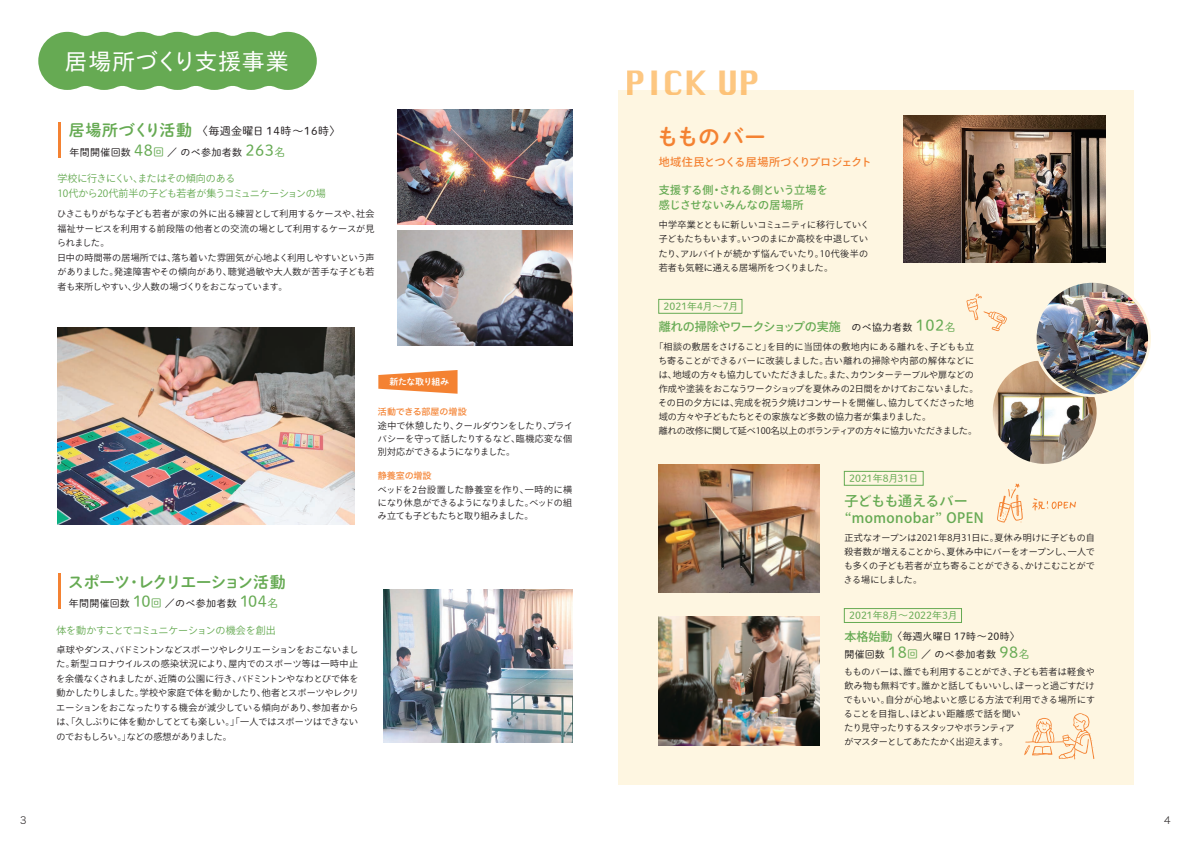
<style>
.page{position:relative;width:1191px;height:842px;background:#fff}
.page>*{position:absolute;margin:0;border:0;box-sizing:border-box;transform-origin:0 0}
.t1{font:32.6px "Krungthep";color:#fdc782}
.t2{font:23px "TB Go Std R";letter-spacing:.035em;color:#fff}
.t3{font:22px "Shuei M Go Std B";letter-spacing:-.01em;color:#f48232}
.t4{font:16px "Shuei M Go Std B";letter-spacing:-.07em;color:#66aa53}
.t5{font:16px "Shuei M Go Std B";letter-spacing:.04em;color:#66aa53}
.t6{font:500 14px/16.8px "Ryo Gothic Plus N";letter-spacing:.03em;color:#66aa53}
.t7{font:500 12px "Ryo Gothic Plus N";letter-spacing:-.03em;color:#66aa53}
.t8{font:500 12px "Ryo Gothic Plus N";letter-spacing:-.01em;color:#66aa53}
.t9{font:500 11px/15px "Ryo Gothic Plus N";letter-spacing:.005em;color:#66aa53}
.t10{font:500 11px "Ryo Gothic Plus N";letter-spacing:-.01em;color:#f48232}
.t11{font:11px "Shuei M Go Std L";letter-spacing:.035em;color:#231f20}
.t12{font:10px/15px "Ryo Gothic Plus N";letter-spacing:-.02em;color:#66aa53}
.t13{font:10px "Shuei M Go Std L";letter-spacing:.035em;color:#231f20}
.t14{font:10px "Shuei M Go Std L";color:#66aa53}
.t15{font:10px "Shuei M Go Std L";letter-spacing:.015em;color:#231f20}
.t16{font:10px "Hiragino Sans W2";color:#231f20}
.t17{font:9px/14.5px "Ryo Gothic Plus N";letter-spacing:-.01em;color:#231f20}
.t18{font:9px "Hiragino Sans W5";letter-spacing:-.005em;color:#f48232}
.t19{font:9px "Shuei M Go Std B";letter-spacing:-.045em;color:#fff}
.s1{font-size:15.5px;color:#66aa53}
.s2{font-size:11px;color:#66aa53}
.s3{font-family:"Shuei M Go Std L";font-weight:400}
</style>
<div class="page">
<div style="left:618px;top:90px;width:515px;height:695px;background:#fef6e1"></div>
<svg style="left:38px;top:32px;width:279px;height:58px;background:#74b163"></svg>
<svg style="left:378px;top:370px;width:79px;height:24px"></svg>
<img style="left:903px;top:115px;width:202px;height:148px">
<img style="left:658px;top:616px;width:162px;height:129px">
<img style="left:57px;top:327px;width:297px;height:197px">
<img style="left:397px;top:110px;width:175px;height:114px">
<img style="left:397px;top:231px;width:175px;height:114px">
<img style="left:658px;top:465px;width:162px;height:127px">
<hr style="left:58px;top:122px;width:3px;height:35px;background:#f48232">
<img style="left:383px;top:590px;width:189px;height:153px">
<hr style="left:58px;top:573px;width:3px;height:35px;background:#f48232">
<svg style="left:997px;top:483px;width:25px;height:40px"></svg>
<svg style="left:966px;top:294px;width:41px;height:37px"></svg>
<svg style="left:1024px;top:713px;width:70px;height:46px"></svg>
<svg style="left:1032px;top:498px;width:44px;height:13px"></svg>
<img style="left:992px;top:360px;width:105px;height:104px">
<img style="left:1035px;top:281px;width:114px;height:115px;border-radius:57px">
<div style="left:1033px;top:280px;width:117px;height:117px;border:3px solid #fef6e1;border-radius:50%"></div>
<div style="left:658px;top:299px;width:84px;height:15px;border:1px solid #66aa53"></div>
<div style="left:844px;top:608px;width:117px;height:15px;border:1px solid #66aa53"></div>
<div style="left:844px;top:471px;width:79px;height:15px;border:1px solid #66aa53"></div>
<h2 class="t2" style="left:65px;top:41px;width:226px">居場所づくり支援事業</h2>
<h3 class="t5" style="left:69px;top:118px;width:125px">居場所づくり活動</h3>
<p class="t12" style="left:57px;top:172px;width:270px">学校に行きにくい、またはその傾向のある<br>10代から20代前半の子ども若者が集うコミュニケーションの場</p>
<p class="t11" style="left:197px;top:123px;width:145px">〈毎週金曜日 14時～16時〉</p>
<p class="t13" style="left:70px;top:145px;width:217px">年間開催回数 <span class="s1">48</span><span class="s2">回</span>／ のべ参加者数 <span class="s1">263</span><span class="s2">名</span></p>
<p class="t17" style="left:57px;top:207px;width:319px">ひきこもりがちな子ども若者が家の外に出る練習として利用するケースや、社会福祉サービスを利用する前段階の他者との交流の場として利用するケースが見られました。<br>日中の時間帯の居場所では、落ち着いた雰囲気が心地よく利用しやすいという声がありました。発達障害やその傾向があり、聴覚過敏や大人数が苦手な子ども若者も来所しやすい、少人数の場づくりをおこなっています。</p>
<p class="t19" style="left:389px;top:375px;width:61px">新たな取り組み</p>
<p class="t18" style="left:378px;top:403px;width:90px">活動できる部屋の増設</p>
<p class="t17" style="left:378px;top:419px;width:197px;line-height:13px;text-align:justify">途中で休憩したり、クールダウンをしたり、プライバシーを守って話したりするなど、臨機応変な個別対応ができるようになりました。</p>
<p class="t18" style="left:378px;top:467px;width:55px">静養室の増設</p>
<p class="t17" style="left:378px;top:483px;width:196px;line-height:13px;text-align:justify">ベッドを2台設置した静養室を作り、一時的に横になり休息ができるようになりました。ベッドの組み立ても子どもたちと取り組みました。</p>
<h3 class="t4" style="left:68px;top:570px;width:219px">スポーツ・レクリエーション活動</h3>
<p class="t13" style="left:69px;top:596px;width:211px">年間開催回数 <span class="s1">10</span><span class="s2">回</span>／のべ参加者数 <span class="s1">104</span><span class="s2">名</span></p>
<p class="t12" style="left:56px;top:623px;width:221px">体を動かすことでコミュニケーションの機会を創出</p>
<p class="t17" style="left:56px;top:642px;width:304px;text-align:justify">卓球やダンス、バドミントンなどスポーツやレクリエーションをおこないました。新型コロナウイルスの感染状況により、屋内でのスポーツ等は一時中止を余儀なくされましたが、近隣の公園に行き、バドミントンやなわとびで体を動かしたりしました。学校や家庭で体を動かしたり、他者とスポーツやレクリエーションをおこなったりする機会が減少している傾向があり、参加者からは、「久しぶりに体を動かしてとても楽しい。」「一人ではスポーツはできないのでおもしろい。」などの感想がありました。</p>
<h1 class="t1" style="left:624px;top:64px;width:137px">PICK UP</h1>
<h3 class="t3" style="left:657px;top:120px;width:111px">もものバー</h3>
<p class="t10" style="left:658px;top:155px;width:214px">地域住民とつくる居場所づくりプロジェクト</p>
<p class="t9" style="left:658px;top:183px;width:170px">支援する側・される側という立場を感じさせないみんなの居場所</p>
<p class="t17" style="left:658px;top:218px;width:212px">中学卒業とともに新しいコミュニティに移行していく子どもたちもいます。いつのまにか高校を中退していたり、アルバイトが続かず悩んでいたり。10代後半の若者も気軽に通える居場所をつくりました。</p>
<p class="t14" style="left:663px;top:299px;width:76px">2021年4月～7月</p>
<h3 class="t7" style="left:658px;top:319px;width:184px">離れの掃除やワークショップの実施</h3>
<p class="t13" style="left:851px;top:320px;width:106px">のべ協力者数 <span class="s1">102</span><span class="s2">名</span></p>
<p class="t17" style="left:658px;top:340px;width:322px;line-height:14px;text-indent:-4px">「相談の敷居をさげること」を目的に当団体の敷地内にある離れを、子どもも立ち寄ることができるバーに改装しました。古い離れの掃除や内部の解体などには、地域の方々も協力していただきました。また、カウンターテーブルや扉などの作成や塗装をおこなうワークショップを夏休みの2日間をかけておこないました。その日の夕方には、完成を祝う夕焼けコンサートを開催し、協力してくださった地域の方々や子どもたちとその家族など多数の協力者が集まりました。<br>離れの改修に関して延べ100名以上のボランティアの方々に協力いただきました。</p>
<p class="t14" style="left:849px;top:471px;width:71px">2021年8月31日</p>
<h3 class="t6" style="left:837px;top:493px;width:148px;text-indent:7px">子どもも通えるバー<span class="s3">“</span>momonobar<span class="s3">”</span>OPEN</h3>
<p class="t17" style="left:843px;top:531px;width:253px;line-height:14px;text-align:justify">正式なオープンは2021年8月31日に。夏休み明けに子どもの自殺者数が増えることから、夏休み中にバーをオープンし、一人でも多くの子ども若者が立ち寄ることができる、かけこむことができる場にしました。</p>
<p class="t14" style="left:849px;top:608px;width:110px">2021年8月～2022年3月</p>
<h3 class="t8" style="left:844px;top:629px;width:49px">本格始動</h3>
<p class="t17" style="left:843px;top:665px;width:253px;line-height:14px">もものバーは、誰でも利用することができ、子ども若者は軽食や飲み物も無料です。誰かと話してもいいし、ぼーっと過ごすだけでもいい。自分が心地よいと感じる方法で利用できる場所にすることを目指し、ほどよい距離感で話を聞い<br>たり見守ったりするスタッフやボランティア<br>がマスターとしてあたたかく出迎えます。</p>
<p class="t15" style="left:892px;top:629px;width:129px">〈毎週火曜日 17時～20時〉</p>
<p class="t13" style="left:844px;top:646px;width:187px">開催回数 <span class="s1">18</span><span class="s2">回</span>／ のべ参加者数 <span class="s1">98</span><span class="s2">名</span></p>
<p class="t16" style="left:20px;top:811px;width:8px">3</p>
<p class="t16" style="left:1164px;top:811px;width:8px">4</p>
</div>
